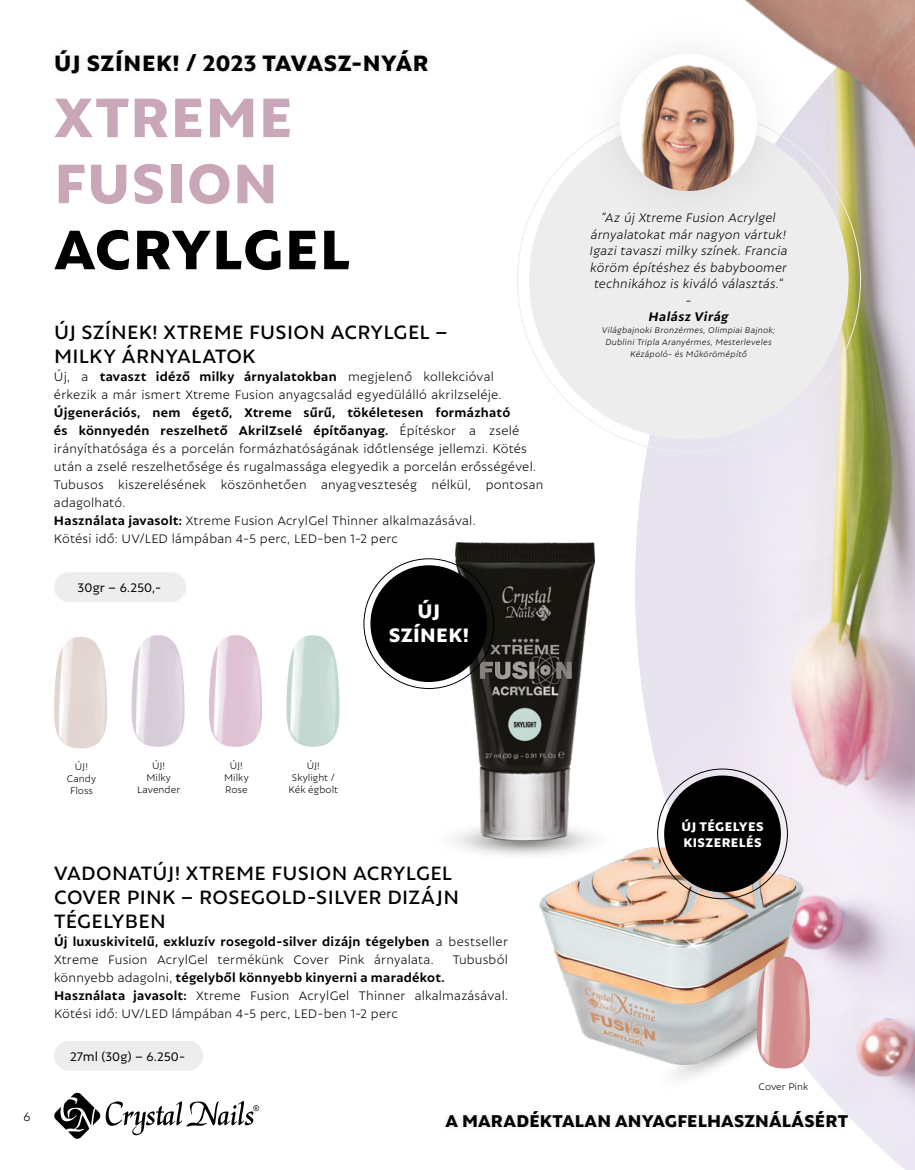
<style>
.page{position:relative;width:915px;height:1170px;background:#fff}
.page>*{position:absolute;margin:0;border:0;box-sizing:border-box;transform-origin:0 0}
.t1{font:800 60px/66px "Autor";letter-spacing:.02em;color:#caa7b8}
.t2{font:800 60px "Autor";letter-spacing:.02em;color:#000}
.t3{font:800 24px "Autor";letter-spacing:.02em;color:#000}
.t4{font:500 21px/24px "Autor";letter-spacing:.015em;color:#000}
.t5{font:800 21px/24px "Autor";letter-spacing:.015em;color:#fff;text-align:center}
.t6{font:800 18.45px "Autor";letter-spacing:.01em;color:#000}
.t7{font:300 13.5px/18px "Autor";letter-spacing:.015em;color:#000}
.t8{font:italic 300 13.5px/16.5px "Autor";letter-spacing:.015em;color:#000;text-align:center}
.t9{font:13.5px "Autor";letter-spacing:.01em;color:#000}
.t10{font:800 13.5px/16.5px "Autor";letter-spacing:.03em;color:#fff}
.t11{font:italic 700 13.5px "Autor";letter-spacing:.035em;color:#000}
.t12{font:300 10.5px/12px "Autor";letter-spacing:.005em;color:#000;text-align:center}
.t13{font:italic 300 9px/12px "Autor";letter-spacing:.03em;color:#000;text-align:center}
.s1{font-weight:700}
</style>
<div class="page">
<img style="left:635px;top:246px;width:279px;height:923px">
<img style="left:635px;top:930px;width:248px;height:209px">
<svg style="left:54px;top:1092px;width:205px;height:46px"></svg>
<div style="left:54px;top:572px;width:132px;height:30px;background:#ededed;border-radius:15px"></div>
<div style="left:54px;top:1040px;width:149px;height:30px;background:#ededed;border-radius:15px"></div>
<img style="left:286px;top:635px;width:54px;height:111px">
<img style="left:131px;top:635px;width:54px;height:111px">
<img style="left:54px;top:637px;width:53px;height:111px">
<img style="left:209px;top:635px;width:53px;height:111px">
<img style="left:454px;top:816px;width:210px;height:40px">
<img style="left:455px;top:543px;width:139px;height:297px">
<div style="left:529px;top:120px;width:319px;height:319px;background:#ededed;border-radius:50%"></div>
<img style="left:535px;top:842px;width:276px;height:235px">
<img style="left:755px;top:956px;width:56px;height:112px">
<div style="left:664px;top:775px;width:116px;height:117px;background:#000;border-radius:50%"></div>
<div style="left:370px;top:565px;width:117px;height:117px;background:#000;border-radius:50%"></div>
<img style="left:521px;top:0;width:393px;height:246px">
<div style="left:439px;top:1103px;width:414px;height:30px;background:#fafafa"></div>
<h2 class="t3" style="left:54px;top:49px;width:376px">ÚJ SZÍNEK! / 2023 TAVASZ-NYÁR</h2>
<h1 class="t1" style="left:54px;top:83px;width:239px">XTREME<br>FUSION</h1>
<h1 class="t2" style="left:54px;top:213px;width:297px">ACRYLGEL</h1>
<h3 class="t4" style="left:54px;top:319px;width:395px">ÚJ SZÍNEK! XTREME FUSION ACRYLGEL –<br>MILKY ÁRNYALATOK</h3>
<p class="t7" style="left:54px;top:367px;width:449px">Új, a <span class="s1">tavaszt idéző milky árnyalatokban</span> megjelenő kollekcióval érkezik a már ismert Xtreme Fusion anyagcsalád egyedülálló akrilzseléje.</p>
<p class="t7" style="left:54px;top:403px;width:490px"><span class="s1">Újgenerációs, nem égető, Xtreme sűrű, tökéletesen formázható<br>és könnyedén reszelhető AkrilZselé építőanyag.</span> Építéskor a zselé irányíthatósága és a porcelán formázhatóságának időtlensége jellemzi. Kötés után a zselé reszelhetősége és rugalmassága elegyedik a porcelán erősségével.<br>Tubusos kiszerelésének köszönhetően anyagveszteség nélkül, pontosan adagolható.<br><span class="s1">Használata javasolt:</span> Xtreme Fusion AcrylGel Thinner alkalmazásával.<br>Kötési idő: UV/LED lámpában 4-5 perc, LED-ben 1-2 perc</p>
<p class="t9" style="left:78px;top:579px;width:85px">30gr – 6.250,-</p>
<h3 class="t5" style="left:388px;top:599px;width:82px">ÚJ<br>SZÍNEK!</h3>
<p class="t8" style="left:589px;top:209px;width:199px">“Az új Xtreme Fusion Acrylgel árnyalatokat már nagyon vártuk!<br>Igazi tavaszi milky színek. Francia köröm építéshez és babyboomer technikához is kiváló választás.“</p>
<p class="t7" style="left:685px;top:290px;width:8px">-</p>
<p class="t11" style="left:648px;top:308px;width:81px">Halász Virág</p>
<p class="t13" style="left:601px;top:324px;width:175px">Világbajnoki Bronzérmes, Olimpiai Bajnok;<br>Dublini Tripla Aranyérmes, Mesterleveles<br>Kézápoló- és Műkörömépítő</p>
<p class="t7" style="left:24px;top:1106px;width:8px">6</p>
<p class="t12" style="left:67px;top:760px;width:31px">ÚJ!<br>Candy<br>Floss</p>
<p class="t12" style="left:137px;top:759px;width:44px">ÚJ!<br>Milky<br>Lavender</p>
<p class="t12" style="left:224px;top:759px;width:26px">ÚJ!<br>Milky<br>Rose</p>
<p class="t12" style="left:288px;top:759px;width:51px">ÚJ!<br>Skylight /<br>Kék égbolt</p>
<h3 class="t4" style="left:54px;top:860px;width:406px">VADONATÚJ! XTREME FUSION ACRYLGEL<br>COVER PINK – ROSEGOLD-SILVER DIZÁJN<br>TÉGELYBEN</h3>
<p class="t7" style="left:54px;top:932px;width:455px"><span class="s1">Új luxuskivitelű, exkluzív rosegold-silver dizájn tégelyben</span> a bestseller<br>Xtreme Fusion AcrylGel termékünk Cover Pink árnyalata.</p>
<p class="t7" style="left:452px;top:950px;width:57px">Tubusból</p>
<p class="t7" style="left:54px;top:968px;width:455px">könnyebb adagolni, <span class="s1">tégelyből könnyebb kinyerni a maradékot.<br>Használata javasolt:</span> Xtreme Fusion AcrylGel Thinner alkalmazásával.<br>Kötési idő: UV/LED lámpában 4-5 perc, LED-ben 1-2 perc</p>
<p class="t9" style="left:70px;top:1047px;width:117px">27ml (30g) – 6.250-</p>
<p class="t10" style="left:681px;top:817px;width:84px">ÚJ TÉGELYES<br>KISZERELÉS</p>
<p class="t12" style="left:758px;top:1079px;width:51px">Cover Pink</p>
<h3 class="t6" style="left:445px;top:1109px;width:404px">A MARADÉKTALAN ANYAGFELHASZNÁLÁSÉRT</h3>
</div>
